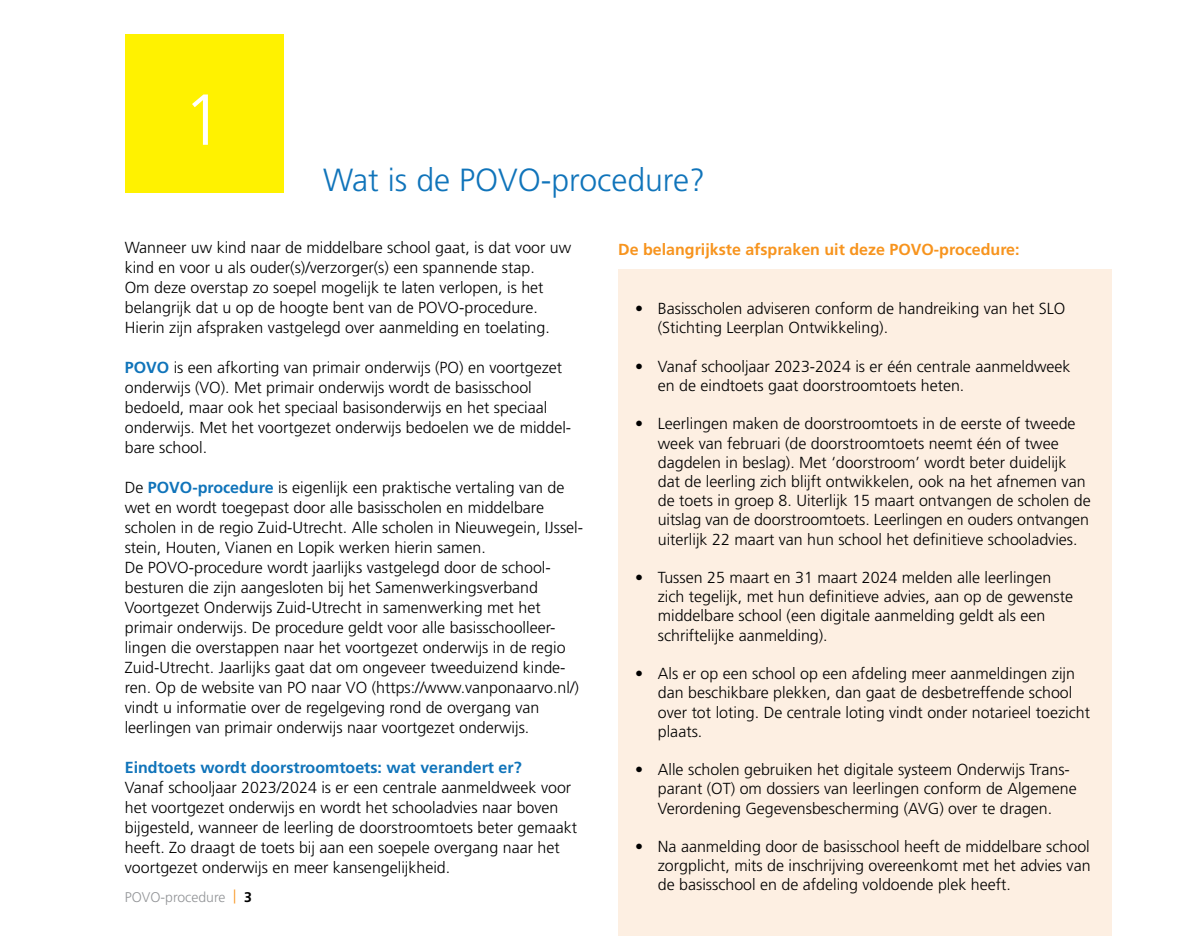
<style>
.page{position:relative;width:1191px;height:936px;background:#fff}
.page>*{position:absolute;margin:0;border:0;box-sizing:border-box;transform-origin:0 0}
.t1{font:300 72px "Frutiger";color:#fff}
.t2{font:300 32px "Frutiger";color:#1074ba}
.t3{font:300 16px/20px "Frutiger";color:#000}
.t4{font:700 16px "Frutiger";color:#f7941e}
.t5{font:700 16px "Frutiger";color:#1074ba}
.t6{font:300 14px "Frutiger";color:#939598}
.s1{font-weight:700;color:#1074ba}
.s2{color:#f7941e}
.s3{font-weight:700;color:#000}
</style>
<div class="page">
<div style="left:618px;top:269px;width:493px;height:666px;background:#fdefe2"></div>
<div style="left:125px;top:34px;width:158px;height:159px;background:#fff200"></div>
<h1 class="t1" style="left:183px;top:79px;width:42px">1</h1>
<h2 class="t2" style="left:323px;top:162px;width:383px">Wat is de POVO-procedure?</h2>
<p class="t3" style="left:125px;top:238px;width:448px">Wanneer uw kind naar de middelbare school gaat, is dat voor uw kind en voor u als ouder(s)/verzorger(s) een spannende stap.<br>Om deze overstap zo soepel mogelijk te laten verlopen, is het belangrijk dat u op de hoogte bent van de POVO-procedure.<br>Hierin zijn afspraken vastgelegd over aanmelding en toelating.</p>
<p class="t3" style="left:125px;top:358px;width:448px"><span class="s1">POVO</span> is een afkorting van primair onderwijs (PO) en voortgezet onderwijs (VO). Met primair onderwijs wordt de basisschool bedoeld, maar ook het speciaal basisonderwijs en het speciaal onderwijs. Met het voortgezet onderwijs bedoelen we de middel&shy;bare school.</p>
<p class="t3" style="left:125px;top:478px;width:460px">De <span class="s1">POVO-procedure</span> is eigenlijk een praktische vertaling van de wet en wordt toegepast door alle basisscholen en middelbare scholen in de regio Zuid-Utrecht. Alle scholen in Nieuwegein, IJssel&shy;stein, Houten, Vianen en Lopik werken hierin samen.<br>De POVO-procedure wordt jaarlijks vastgelegd door de school&shy;besturen die zijn aangesloten bij het Samenwerkingsverband Voortgezet Onderwijs Zuid-Utrecht in samenwerking met het primair onderwijs. De procedure geldt voor alle basisschoolleer&shy;lingen die overstappen naar het voortgezet onderwijs in de regio Zuid-Utrecht. Jaarlijks gaat dat om ongeveer tweeduizend kinde&shy;ren. Op de website van PO naar VO (https://www.vanponaarvo.nl/) vindt u informatie over de regelgeving rond de overgang van leerlingen van primair onderwijs naar voortgezet onderwijs.</p>
<p class="t5" style="left:125px;top:758px;width:398px">Eindtoets wordt doorstroomtoets: wat verandert er?</p>
<p class="t3" style="left:125px;top:778px;width:454px">Vanaf schooljaar 2023/2024 is er een centrale aanmeldweek voor het voortgezet onderwijs en wordt het schooladvies naar boven bijgesteld, wanneer de leerling de doorstroomtoets beter gemaakt heeft. Zo draagt de toets bij aan een soepele overgang naar het voortgezet onderwijs en meer kansengelijkheid.</p>
<p class="t6" style="left:125px;top:888px;width:129px">POVO-procedure <span class="s2">|</span> <span class="s3">3</span></p>
<p class="t4" style="left:618px;top:239px;width:403px">De belangrijkste afspraken uit deze POVO-procedure:</p>
<p class="t3" style="left:658px;top:299px;width:409px;line-height:19.2px;text-indent:-23px">• Basisscholen adviseren conform de handreiking van het SLO (Stichting Leerplan Ontwikkeling).</p>
<p class="t3" style="left:658px;top:357px;width:414px;line-height:19.2px;text-indent:-23px">• Vanaf schooljaar 2023-2024 is er één centrale aanmeldweek en de eindtoets gaat doorstroomtoets heten.</p>
<p class="t3" style="left:658px;top:414px;width:434px;line-height:19.2px;text-indent:-23px">• Leerlingen maken de doorstroomtoets in de eerste of tweede week van februari (de doorstroomtoets neemt één of twee dagdelen in beslag). Met ‘doorstroom’ wordt beter duidelijk dat de leerling zich blijft ontwikkelen, ook na het afnemen van de toets in groep 8. Uiterlijk 15 maart ontvangen de scholen de uitslag van de doorstroomtoets. Leerlingen en ouders ontvangen uiterlijk 22 maart van hun school het definitieve schooladvies.</p>
<p class="t3" style="left:658px;top:568px;width:417px;line-height:19.2px;text-indent:-23px">• Tussen 25 maart en 31 maart 2024 melden alle leerlingen zich tegelijk, met hun definitieve advies, aan op de gewenste middelbare school (een digitale aanmelding geldt als een schriftelijke aanmelding).</p>
<p class="t3" style="left:658px;top:664px;width:434px;line-height:19.2px;text-indent:-23px">• Als er op een school op een afdeling meer aanmeldingen zijn dan beschikbare plekken, dan gaat de desbetreffende school over tot loting. De centrale loting vindt onder notarieel toezicht plaats.</p>
<p class="t3" style="left:658px;top:760px;width:420px;line-height:19.2px;text-indent:-23px">• Alle scholen gebruiken het digitale systeem Onderwijs Trans&shy;parant (OT) om dossiers van leerlingen conform de Algemene<br>Verordening Gegevensbescherming (AVG) over te dragen.</p>
<p class="t3" style="left:658px;top:837px;width:434px;line-height:19.2px;text-align:justify;text-indent:-23px">• Na aanmelding door de basisschool heeft de middelbare school zorgplicht, mits de inschrijving overeenkomt met het advies van de basisschool en de afdeling voldoende plek heeft.</p>
</div>
